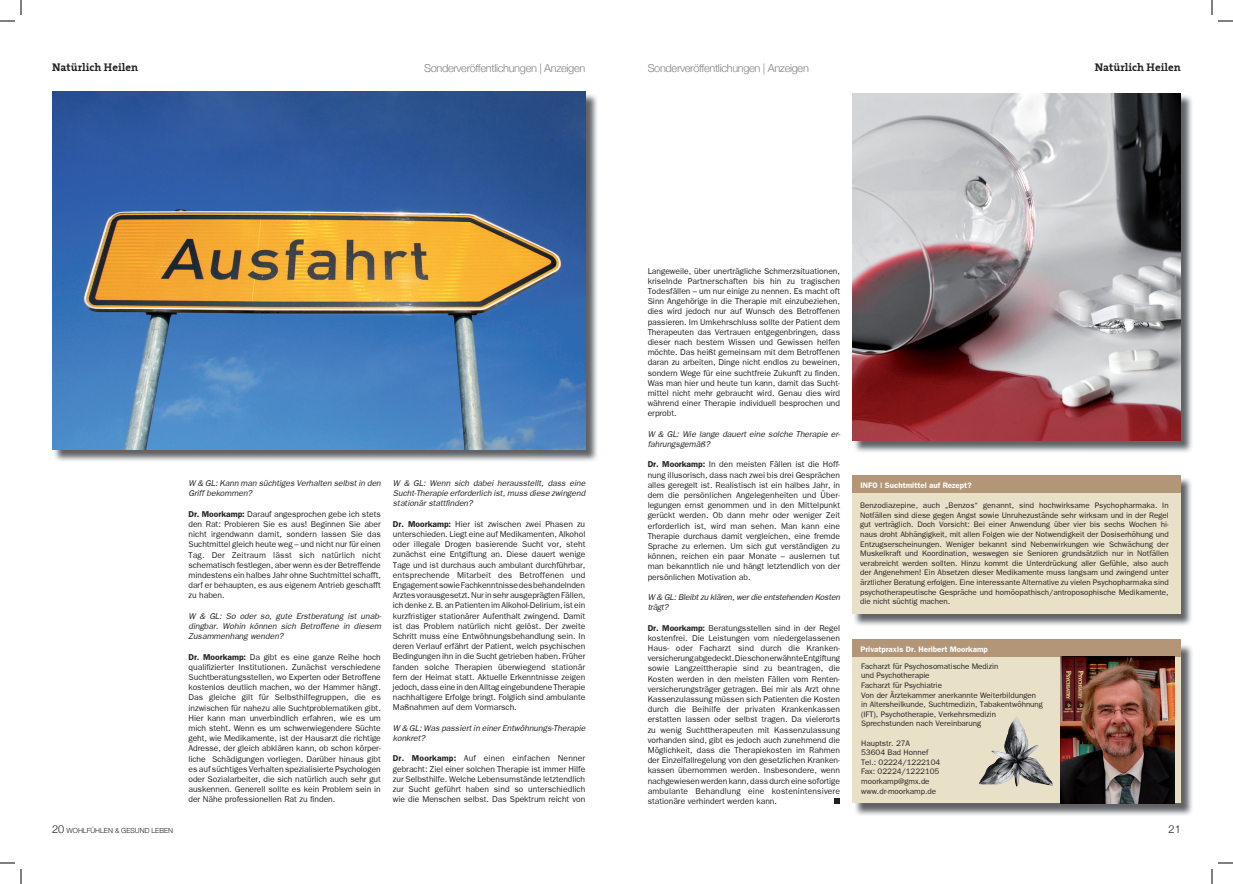
<style>
.page{position:relative;width:1233px;height:884px;background:#fff}
.page>*{position:absolute;margin:0;border:0;box-sizing:border-box;transform-origin:0 0}
.t1{font:300 11px "Helvetica Neue";letter-spacing:-.03em;color:#808285}
.t2{font:11px "The Serif Bold Plain";color:#231f20}
.t3{font:300 11px "Helvetica Neue";color:#231f20}
.t4{font:8.5px/10.2px "Franklin Gothic";color:#231f20;text-align:justify}
.t5{font:italic 8.5px/10.2px "Franklin Gothic";color:#231f20}
.t6{font:italic 8.5px/10.2px "Franklin Gothic";letter-spacing:-.02em;color:#231f20}
.t7{font:8px/9.6px "Franklin Gothic";color:#231f20}
.t8{font:8px "Franklin Gothic Demi";color:#fff}
.t9{font:300 7px "Helvetica Neue";color:#231f20}
.s1{font-size:11px}
.s2{font-family:"Franklin Gothic Demi"}
.s3{font-family:"Franklin Gothic";font-weight:600}
</style>
<div class="page">
<img style="left:855px;top:644px;width:337px;height:171px">
<div style="left:852px;top:642px;width:328px;height:161px;background:#e9e0c8"></div>
<div style="left:852px;top:640px;width:328px;height:17px;background:#b39677"></div>
<img style="left:1060px;top:657px;width:114px;height:146px">
<img style="left:854px;top:476px;width:337px;height:149px">
<div style="left:852px;top:475px;width:328px;height:139px;background:#e9e0c8"></div>
<div style="left:852px;top:475px;width:328px;height:17px;background:#b39677"></div>
<svg style="left:979px;top:716px;width:74px;height:71px"></svg>
<img style="left:1005px;top:716px;width:11px;height:24px">
<img style="left:854px;top:94px;width:338px;height:358px">
<img style="left:852px;top:93px;width:328px;height:348px">
<svg style="left:834px;top:798px;width:6px;height:6px"></svg>
<img style="left:53px;top:93px;width:544px;height:368px">
<img style="left:52px;top:92px;width:533px;height:357px">
<svg style="left:1218px;top:20px;width:15px;height:2px"></svg>
<svg style="left:1218px;top:862px;width:15px;height:2px"></svg>
<svg style="left:0;top:0;width:22px;height:22px"></svg>
<svg style="left:0;top:862px;width:22px;height:22px"></svg>
<svg style="left:1211px;top:0;width:1px;height:15px"></svg>
<svg style="left:1211px;top:869px;width:1px;height:15px"></svg>
<p class="t2" style="left:52px;top:59px;width:87px">Natürlich Heilen</p>
<p class="t1" style="left:424px;top:62px;width:163px">Sonderveröffentlichungen | Anzeigen</p>
<p class="t1" style="left:647px;top:62px;width:163px">Sonderveröffentlichungen | Anzeigen</p>
<p class="t2" style="left:1094px;top:59px;width:87px">Natürlich Heilen</p>
<p class="t9" style="left:52px;top:826px;width:122px"><span class="s1">20</span> WOHLFÜHLEN &amp; GESUND LEBEN</p>
<p class="t5" style="left:188px;top:478px;width:194px">W &amp; GL: Kann man süchtiges Verhalten selbst in den<br>Griff bekommen?</p>
<p class="t4" style="left:188px;top:509px;width:194px"><span class="s2">Dr. Moorkamp:</span> Darauf angesprochen gebe ich stets den Rat: Probieren Sie es aus! Beginnen Sie aber nicht irgendwann damit, sondern lassen Sie das Suchtmittel gleich heute weg – und nicht nur für einen Tag. Der Zeitraum lässt sich natürlich nicht schematisch festlegen, aber wenn es der Betreffende mindestens ein halbes Jahr ohne Suchtmittel schafft, darf er behaupten, es aus eigenem Antrieb geschafft zu haben.</p>
<p class="t5" style="left:188px;top:611px;width:194px;text-align:justify">W &amp; GL: So oder so, gute Erstberatung ist unab&shy;dingbar. Wohin können sich Betroffene in diesem Zusammenhang wenden?</p>
<p class="t4" style="left:188px;top:651px;width:194px"><span class="s2">Dr. Moorkamp:</span> Da gibt es eine ganze Reihe hoch qualifizierter Institutionen. Zunächst verschiedene Suchtberatungsstellen, wo Experten oder Betroffene kostenlos deutlich machen, wo der Hammer hängt.<br>Das gleiche gilt für Selbsthilfegruppen, die es inzwischen für nahezu alle Suchtproblematiken gibt.<br>Hier kann man unverbindlich erfahren, wie es um mich steht. Wenn es um schwerwiegendere Süchte geht, wie Medikamente, ist der Hausarzt die richtige Adresse, der gleich abklären kann, ob schon körper&shy;liche Schädigungen vorliegen. Darüber hinaus gibt es auf süchtiges Verhalten spezialisierte Psychologen oder Sozialarbeiter, die sich natürlich auch sehr gut auskennen. Generell sollte es kein Problem sein in der Nähe professionellen Rat zu finden.</p>
<p class="t5" style="left:393px;top:478px;width:194px;text-align:justify">W &amp; GL: Wenn sich dabei herausstellt, dass eine Sucht-Therapie erforderlich ist, muss diese zwingend stationär stattfinden?</p>
<p class="t4" style="left:393px;top:519px;width:194px"><span class="s2">Dr. Moorkamp:</span> Hier ist zwischen zwei Phasen zu unterschieden. Liegt eine auf Medikamenten, Alkohol oder illegale Drogen basierende Sucht vor, steht zunächst eine Entgiftung an. Diese dauert wenige Tage und ist durchaus auch ambulant durchführbar, entsprechende Mitarbeit des Betroffenen und Engagement sowie Fachkenntnisse des behandelnden Arztes vorausgesetzt. Nur in sehr ausgeprägten Fällen, ich denke z. B. an Patienten im Alkohol-Delirium, ist ein kurzfristiger stationärer Aufenthalt zwingend. Damit ist das Problem natürlich nicht gelöst. Der zweite Schritt muss eine Entwöhnungsbehandlung sein. In deren Verlauf erfährt der Patient, welch psychischen Bedingungen ihn in die Sucht getrieben haben. Früher fanden solche Therapien überwiegend stationär fern der Heimat statt. Aktuelle Erkenntnisse zeigen jedoch, dass eine in den Alltag eingebundene Therapie nachhaltigere Erfolge bringt. Folglich sind ambulante Maßnahmen auf dem Vormarsch.</p>
<p class="t5" style="left:393px;top:723px;width:194px">W &amp; GL: Was passiert in einer Entwöhnungs-Therapie konkret?</p>
<p class="t4" style="left:393px;top:753px;width:194px"><span class="s2">Dr. Moorkamp:</span> Auf einen einfachen Nenner gebracht: Ziel einer solchen Therapie ist immer Hilfe zur Selbsthilfe. Welche Lebensumstände letztendlich zur Sucht geführt haben sind so unterschiedlich wie die Menschen selbst. Das Spektrum reicht von</p>
<p class="t4" style="left:647px;top:265px;width:194px">Langeweile, über unerträgliche Schmerzsituationen, kriselnde Partnerschaften bis hin zu tragischen Todesfällen – um nur einige zu nennen. Es macht oft Sinn Angehörige in die Therapie mit einzubeziehen, dies wird jedoch nur auf Wunsch des Betroffenen passieren. Im Umkehrschluss sollte der Patient dem Therapeuten das Vertrauen entgegenbringen, dass dieser nach bestem Wissen und Gewissen helfen möchte. Das heißt gemeinsam mit dem Betroffenen daran zu arbeiten, Dinge nicht endlos zu beweinen, sondern Wege für eine suchtfreie Zukunft zu finden.<br>Was man hier und heute tun kann, damit das Sucht&shy;mittel nicht mehr gebraucht wird. Genau dies wird während einer Therapie individuell besprochen und erprobt.</p>
<p class="t5" style="left:647px;top:429px;width:194px">W &amp; GL: Wie lange dauert eine solche Therapie er&shy;fahrungsgemäß?</p>
<p class="t4" style="left:647px;top:459px;width:194px"><span class="s2">Dr. Moorkamp:</span> In den meisten Fällen ist die Hoff&shy;nung illusorisch, dass nach zwei bis drei Gesprächen alles geregelt ist. Realistisch ist ein halbes Jahr, in dem die persönlichen Angelegenheiten und Über&shy;legungen ernst genommen und in den Mittelpunkt gerückt werden. Ob dann mehr oder weniger Zeit erforderlich ist, wird man sehen. Man kann eine Therapie durchaus damit vergleichen, eine fremde Sprache zu erlernen. Um sich gut verständigen zu können, reichen ein paar Monate – auslernen tut man bekanntlich nie und hängt letztendlich von der persönlichen Motivation ab.</p>
<p class="t6" style="left:647px;top:592px;width:194px">W &amp; GL: Bleibt zu klären, wer die entstehenden Kosten trägt?</p>
<p class="t4" style="left:647px;top:622px;width:194px"><span class="s2">Dr. Moorkamp:</span> Beratungsstellen sind in der Regel kostenfrei. Die Leistungen vom niedergelassenen Haus- oder Facharzt sind durch die Kranken&shy;versicherung abgedeckt. Die schon erwähnte Entgiftung sowie Langzeittherapie sind zu beantragen, die Kosten werden in den meisten Fällen vom Renten&shy;versicherungsträger getragen. Bei mir als Arzt ohne Kassenzulassung müssen sich Patienten die Kosten durch die Beihilfe der privaten Krankenkassen erstatten lassen oder selbst tragen. Da vielerorts zu wenig Suchttherapeuten mit Kassenzulassung vorhanden sind, gibt es jedoch auch zunehmend die Möglichkeit, dass die Therapiekosten im Rahmen der Einzelfallregelung von den gesetzlichen Kranken&shy;kassen übernommen werden. Insbesondere, wenn nachgewiesen werden kann, dass durch eine sofortige ambulante Behandlung eine kostenintensivere stationäre verhindert werden kann.</p>
<p class="t8" style="left:860px;top:480px;width:113px"><span class="s3">INFO |</span> Suchtmittel auf Rezept?</p>
<p class="t7" style="left:860px;top:500px;width:310px;text-align:justify">Benzodiazepine, auch „Benzos“ genannt, sind hochwirksame Psychopharmaka. In Notfällen sind diese gegen Angst sowie Unruhezustände sehr wirksam und in der Regel gut verträglich. Doch Vorsicht: Bei einer Anwendung über vier bis sechs Wochen hi&shy;naus droht Abhängigkeit, mit allen Folgen wie der Notwendigkeit der Dosiserhöhung und Entzugserscheinungen. Weniger bekannt sind Nebenwirkungen wie Schwächung der Muskelkraft und Koordination, weswegen sie Senioren grundsätzlich nur in Notfällen verabreicht werden sollten. Hinzu kommt die Unterdrückung aller Gefühle, also auch der Angenehmen! Ein Absetzen dieser Medikamente muss langsam und zwingend unter ärztlicher Beratung erfolgen. Eine interessante Alternative zu vielen Psychopharmaka sind psychotherapeutische Gespräche und homöopathisch/antroposophische Medikamente, die nicht süchtig machen.</p>
<p class="t8" style="left:860px;top:644px;width:129px">Privatpraxis Dr. Heribert Moorkamp</p>
<p class="t7" style="left:861px;top:661px;width:183px">Facharzt für Psychosomatische Medizin<br>und Psychotherapie<br>Facharzt für Psychiatrie<br>Von der Ärztekammer anerkannte Weiterbildungen in Altersheilkunde, Suchtmedizin, Tabakentwöhnung (IFT), Psychotherapie, Verkehrsmedizin Sprechstunden nach Vereinbarung</p>
<p class="t7" style="left:861px;top:738px;width:81px">Hauptstr. 27A<br>53604 Bad Honnef<br>Tel.: 02224/1222104<br>Fax: 02224/1222105 moorkamp@gmx.de www.dr-moorkamp.de</p>
<p class="t3" style="left:1168px;top:822px;width:14px">21</p>
</div>
